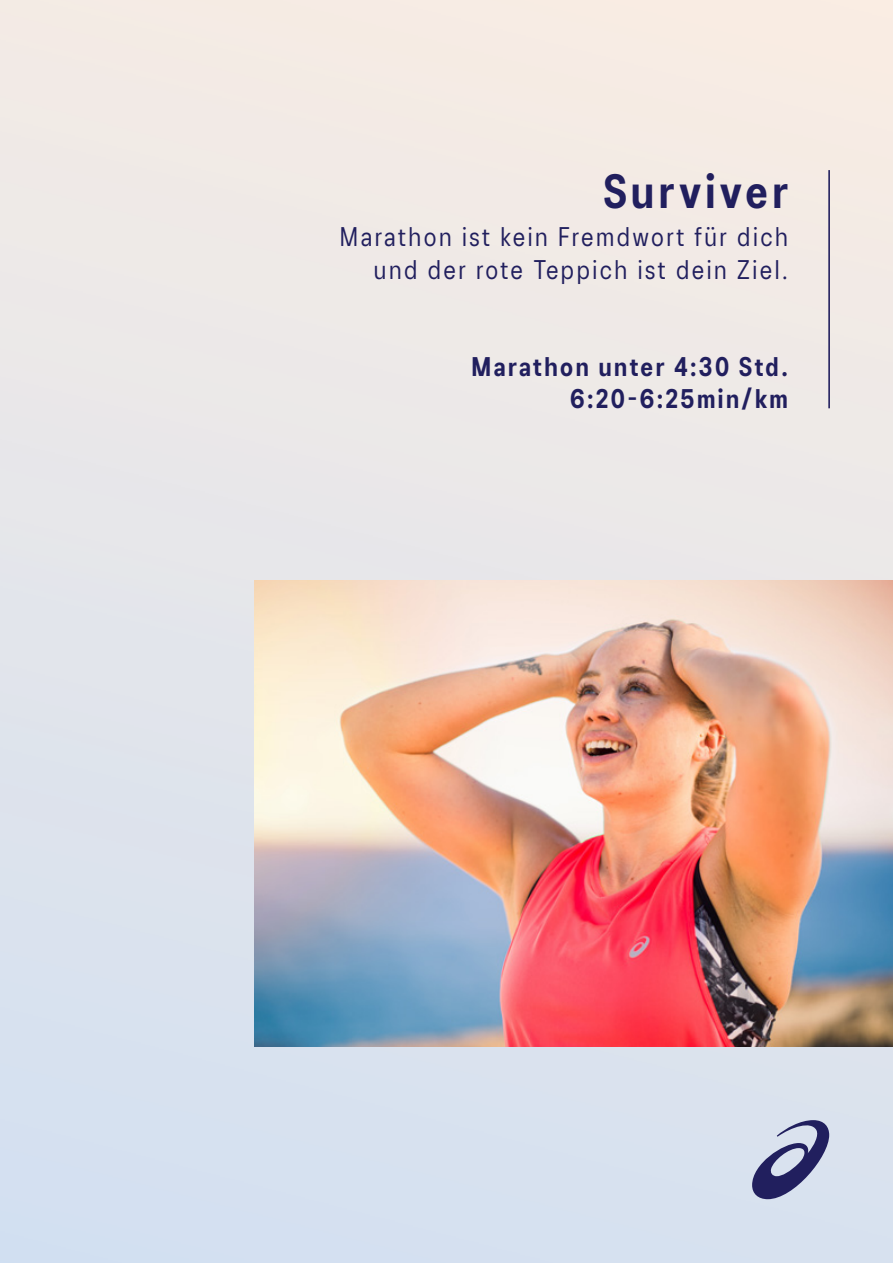
<style>
.page{position:relative;width:893px;height:1263px;background:#fff}
.page>*{position:absolute;margin:0;border:0;box-sizing:border-box;transform-origin:0 0}
.t1{font:700 48px "ASICS Font 3.0";letter-spacing:.1em;color:#211f5e;scale:.95 1}
.t2{font:27px/32.4px "ASICS Font 3.0";letter-spacing:.1em;color:#211f5e;text-align:right;scale:.95 1}
.t3{font:700 27px/32.4px "ASICS Font 3.0";letter-spacing:.1em;color:#211f5e;text-align:right;scale:.95 1}
</style>
<div class="page">
<img style="left:0;top:0;width:893px;height:1263px">
<svg style="left:752px;top:1120px;width:77px;height:79px;background:#9095b5"></svg>
<img style="left:255px;top:580px;width:638px;height:466px">
<hr style="left:828px;top:170px;width:2px;height:238px;background:#211f5e">
<h1 class="t1" style="left:604px;top:161px;width:195px">Surviver</h1>
<p class="t2" style="left:340px;top:220px;width:473px">Marathon ist kein Fremdwort für dich und der rote Teppich ist dein Ziel.</p>
<p class="t3" style="left:472px;top:349px;width:334px">Marathon unter 4:30 Std.<br>6:20-6:25min/km</p>
</div>
